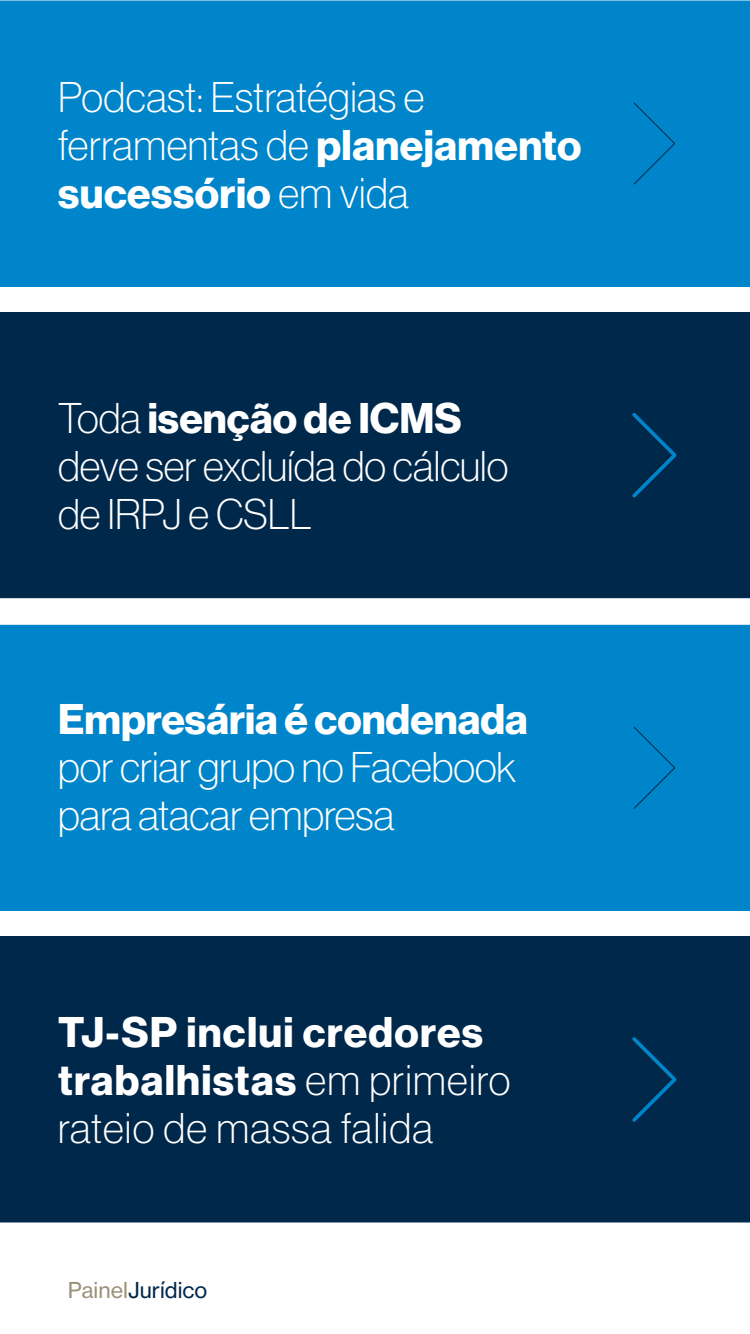
<style>
.page{position:relative;width:750px;height:1334px;background:#fff}
.page>*{position:absolute;margin:0;border:0;box-sizing:border-box;transform-origin:0 0}
.t1{font:42px/48px "N Haas Grotesk DS Pro 35 X Lt";color:#fff}
.t2{font:42px "N Haas Grotesk DS Pro 75 Bd";letter-spacing:.01em;color:#fff}
.t3{font:42px/48px "N Haas Grotesk DS Pro 75 Bd";letter-spacing:.03em;color:#fff}
.t4{font:42px "N Haas Grotesk DS Pro 35 X Lt";letter-spacing:.03em;color:#fff}
.t5{font:21.6px "N Haas Grotesk TX Pro 55 Rg";color:#00284b}
.s1{font-family:"N Haas Grotesk DS Pro 75 Bd"}
.s2{font-family:"N Haas Grotesk DS Pro 35 X Lt"}
.s3{color:#9b9178}
</style>
<div class="page">
<div style="left:0;top:625px;width:750px;height:285px;background:#0085ca"></div>
<svg style="left:633px;top:727px;width:42px;height:82px"></svg>
<div style="left:0;top:937px;width:750px;height:285px;background:#00284b"></div>
<svg style="left:632px;top:1037px;width:45px;height:85px"></svg>
<div style="left:0;top:313px;width:750px;height:285px;background:#00284b"></div>
<svg style="left:632px;top:413px;width:45px;height:85px"></svg>
<div style="left:0;top:1px;width:750px;height:285px;background:#0085ca"></div>
<svg style="left:633px;top:102px;width:42px;height:83px"></svg>
<p class="t1" style="left:58px;top:73px;width:525px">Podcast: Estratégias e ferramentas de <span class="s1">planejamento</span></p>
<p class="t2" style="left:58px;top:168px;width:352px">sucessório <span class="s2">em vida</span></p>
<p class="t2" style="left:58px;top:394px;width:405px"><span class="s2">Toda</span> isenção de ICMS</p>
<p class="t1" style="left:58px;top:443px;width:452px">deve ser excluída do cálculo de IRPJ e CSLL</p>
<p class="t2" style="left:58px;top:695px;width:471px">Empresária é condenada</p>
<p class="t1" style="left:58px;top:743px;width:460px">por criar grupo no Facebook para atacar empresa</p>
<p class="t3" style="left:58px;top:1009px;width:454px">TJ-SP inclui credores trabalhistas <span class="s2">em primeiro</span></p>
<p class="t4" style="left:58px;top:1104px;width:376px">rateio de massa falida</p>
<p class="t5" style="left:68px;top:1277px;width:141px"><span class="s3">Painel</span>Jurídico</p>
</div>
